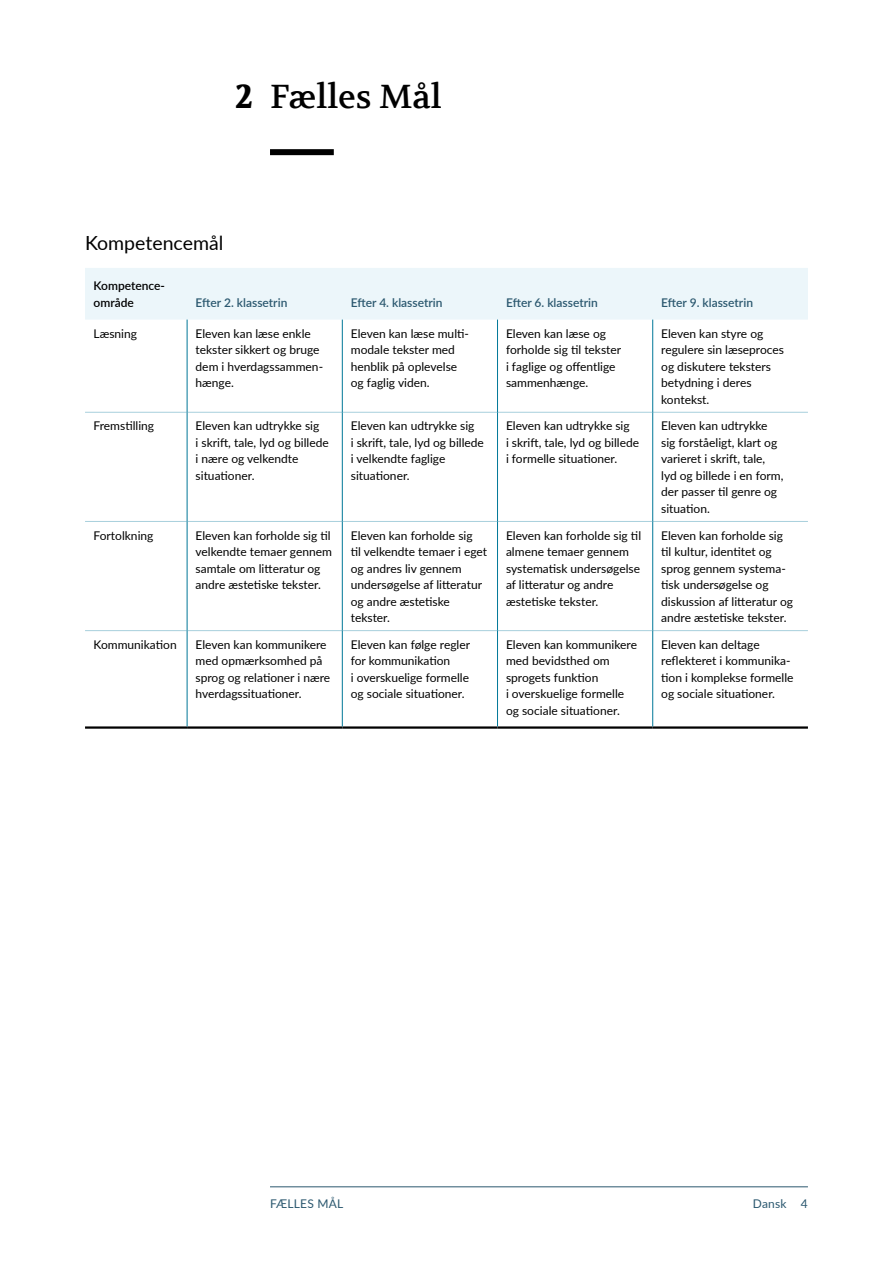
<style>
.page{position:relative;width:893px;height:1263px;background:#fff}
.page>*{position:absolute;margin:0;border:0;box-sizing:border-box;transform-origin:0 0}
.t1{font:33px "Volkhov";color:#000}
._02_kapitel_NR{font:700 33px "Volkhov";color:#000}
._08_Mellemrubrik_13{font:19.5px "Lato";color:#000}
._09_Tabeltekst_brød{font:12px/16.5px "Lato";color:#000}
._09_Tabeltekst_over{font:600 12px "Lato";color:#2b586f}
._09_Tabeltekst_over-2{font:600 12px/16.5px "Lato";color:#000}
.t2{font:12px "Lato";letter-spacing:.02em;color:#2b586f}
</style>
<div class="page">
<div style="left:270px;top:149px;width:64px;height:6px;background:#000"></div>
<div style="left:85px;top:268px;width:723px;height:52px;background:#ecf6fa"></div>
<hr style="left:85px;top:726px;width:102px;height:3px;background:#000">
<hr style="left:187px;top:726px;width:155px;height:3px;background:#000">
<hr style="left:342px;top:726px;width:155px;height:3px;background:#000">
<hr style="left:497px;top:726px;width:156px;height:3px;background:#000">
<hr style="left:653px;top:726px;width:155px;height:3px;background:#000">
<hr style="left:85px;top:412px;width:102px;height:1px;background:#a7cfdc">
<hr style="left:187px;top:412px;width:155px;height:1px;background:#a7cfdc">
<hr style="left:343px;top:412px;width:154px;height:1px;background:#a7cfdc">
<hr style="left:498px;top:412px;width:154px;height:1px;background:#a7cfdc">
<hr style="left:653px;top:412px;width:155px;height:1px;background:#a7cfdc">
<hr style="left:85px;top:521px;width:102px;height:1px;background:#a7cfdc">
<hr style="left:187px;top:521px;width:155px;height:1px;background:#a7cfdc">
<hr style="left:343px;top:521px;width:154px;height:1px;background:#a7cfdc">
<hr style="left:498px;top:521px;width:154px;height:1px;background:#a7cfdc">
<hr style="left:653px;top:521px;width:155px;height:1px;background:#a7cfdc">
<hr style="left:85px;top:630px;width:102px;height:1px;background:#a7cfdc">
<hr style="left:187px;top:630px;width:155px;height:1px;background:#a7cfdc">
<hr style="left:343px;top:630px;width:154px;height:1px;background:#a7cfdc">
<hr style="left:498px;top:630px;width:154px;height:1px;background:#a7cfdc">
<hr style="left:653px;top:630px;width:155px;height:1px;background:#a7cfdc">
<hr style="left:187px;top:320px;width:1px;height:92px;background:#007798">
<hr style="left:342px;top:320px;width:1px;height:92px;background:#007798">
<hr style="left:497px;top:320px;width:1px;height:92px;background:#007798">
<hr style="left:652px;top:320px;width:1px;height:92px;background:#007798">
<hr style="left:187px;top:412px;width:1px;height:109px;background:#007798">
<hr style="left:342px;top:412px;width:1px;height:109px;background:#007798">
<hr style="left:497px;top:412px;width:1px;height:109px;background:#007798">
<hr style="left:652px;top:412px;width:1px;height:109px;background:#007798">
<hr style="left:187px;top:521px;width:1px;height:110px;background:#007798">
<hr style="left:342px;top:521px;width:1px;height:110px;background:#007798">
<hr style="left:497px;top:521px;width:1px;height:110px;background:#007798">
<hr style="left:652px;top:521px;width:1px;height:110px;background:#007798">
<hr style="left:187px;top:631px;width:1px;height:95px;background:#007798">
<hr style="left:342px;top:631px;width:1px;height:95px;background:#007798">
<hr style="left:497px;top:631px;width:1px;height:95px;background:#007798">
<hr style="left:652px;top:631px;width:1px;height:95px;background:#007798">
<hr style="left:270px;top:1186px;width:538px;height:1px;background:#2b586f">
<p class="_02_kapitel_NR" style="left:235px;top:77px;width:19px">2</p>
<h2 class="t1" style="left:270px;top:76px;width:173px">Fælles Mål</h2>
<p class="_08_Mellemrubrik_13" style="left:85px;top:229px;width:140px">Kompetencemål</p>
<p class="_09_Tabeltekst_over-2" style="left:94px;top:277px;width:73px">Kompetence&shy;område</p>
<p class="_09_Tabeltekst_over" style="left:196px;top:294px;width:93px">Efter 2. klassetrin</p>
<p class="_09_Tabeltekst_over" style="left:351px;top:294px;width:93px">Efter 4. klassetrin</p>
<p class="_09_Tabeltekst_over" style="left:506px;top:294px;width:93px">Efter 6. klassetrin</p>
<p class="_09_Tabeltekst_over" style="left:661px;top:294px;width:93px">Efter 9. klassetrin</p>
<p class="_09_Tabeltekst_brød" style="left:94px;top:325px;width:45px">Læsning</p>
<p class="_09_Tabeltekst_brød" style="left:196px;top:325px;width:129px">Eleven kan læse enkle tekster sikkert og bruge dem i hverdagssammen&shy;hænge.</p>
<p class="_09_Tabeltekst_brød" style="left:351px;top:325px;width:120px">Eleven kan læse multi&shy;modale tekster med henblik på oplevelse og faglig viden.</p>
<p class="_09_Tabeltekst_brød" style="left:506px;top:325px;width:117px">Eleven kan læse og forholde sig til tekster i faglige og offentlige sammenhænge.</p>
<p class="_09_Tabeltekst_brød" style="left:661px;top:325px;width:124px">Eleven kan styre og regulere sin læseproces og diskutere teksters betydning i deres kontekst.</p>
<p class="_09_Tabeltekst_brød" style="left:94px;top:417px;width:62px">Fremstilling</p>
<p class="_09_Tabeltekst_brød" style="left:196px;top:417px;width:135px">Eleven kan udtrykke sig<br>i skrift, tale, lyd og billede i nære og velkendte situationer.</p>
<p class="_09_Tabeltekst_brød" style="left:351px;top:417px;width:135px">Eleven kan udtrykke sig<br>i skrift, tale, lyd og billede i velkendte faglige situationer.</p>
<p class="_09_Tabeltekst_brød" style="left:506px;top:417px;width:135px">Eleven kan udtrykke sig<br>i skrift, tale, lyd og billede i formelle situationer.</p>
<p class="_09_Tabeltekst_brød" style="left:661px;top:417px;width:124px">Eleven kan udtrykke sig forståeligt, klart og varieret i skrift, tale, lyd og billede i en form, der passer til genre og situation.</p>
<p class="_09_Tabeltekst_brød" style="left:94px;top:526px;width:61px">Fortolkning</p>
<p class="_09_Tabeltekst_brød" style="left:196px;top:526px;width:138px">Eleven kan forholde sig til velkendte temaer gennem samtale om litteratur og andre æstetiske tekster.</p>
<p class="_09_Tabeltekst_brød" style="left:351px;top:526px;width:138px">Eleven kan forholde sig<br>til velkendte temaer i eget og andres liv gennem undersøgelse af litteratur og andre æstetiske tekster.</p>
<p class="_09_Tabeltekst_brød" style="left:506px;top:526px;width:137px">Eleven kan forholde sig til almene temaer gennem systematisk undersøgelse af litteratur og andre æstetiske tekster.</p>
<p class="_09_Tabeltekst_brød" style="left:661px;top:526px;width:133px">Eleven kan forholde sig til kultur, identitet og sprog gennem systema&shy;tisk undersøgelse og diskussion af litteratur og andre æstetiske tekster.</p>
<p class="_09_Tabeltekst_brød" style="left:94px;top:636px;width:85px">Kommunikation</p>
<p class="_09_Tabeltekst_brød" style="left:196px;top:636px;width:136px">Eleven kan kommunikere med opmærksomhed på sprog og relationer i nære hverdagssituationer.</p>
<p class="_09_Tabeltekst_brød" style="left:351px;top:636px;width:121px">Eleven kan følge regler for kommunikation<br>i overskuelige formelle og sociale situationer.</p>
<p class="_09_Tabeltekst_brød" style="left:506px;top:636px;width:132px">Eleven kan kommunikere med bevidsthed om sprogets funktion<br>i overskuelige formelle og sociale situationer.</p>
<p class="_09_Tabeltekst_brød" style="left:661px;top:636px;width:134px">Eleven kan deltage reflekteret i kommunika&shy;tion i komplekse formelle og sociale situationer.</p>
<p class="t2" style="left:270px;top:1195px;width:75px">Fælles Mål</p>
<p class="t2" style="left:753px;top:1195px;width:57px">Dansk 4</p>
</div>
